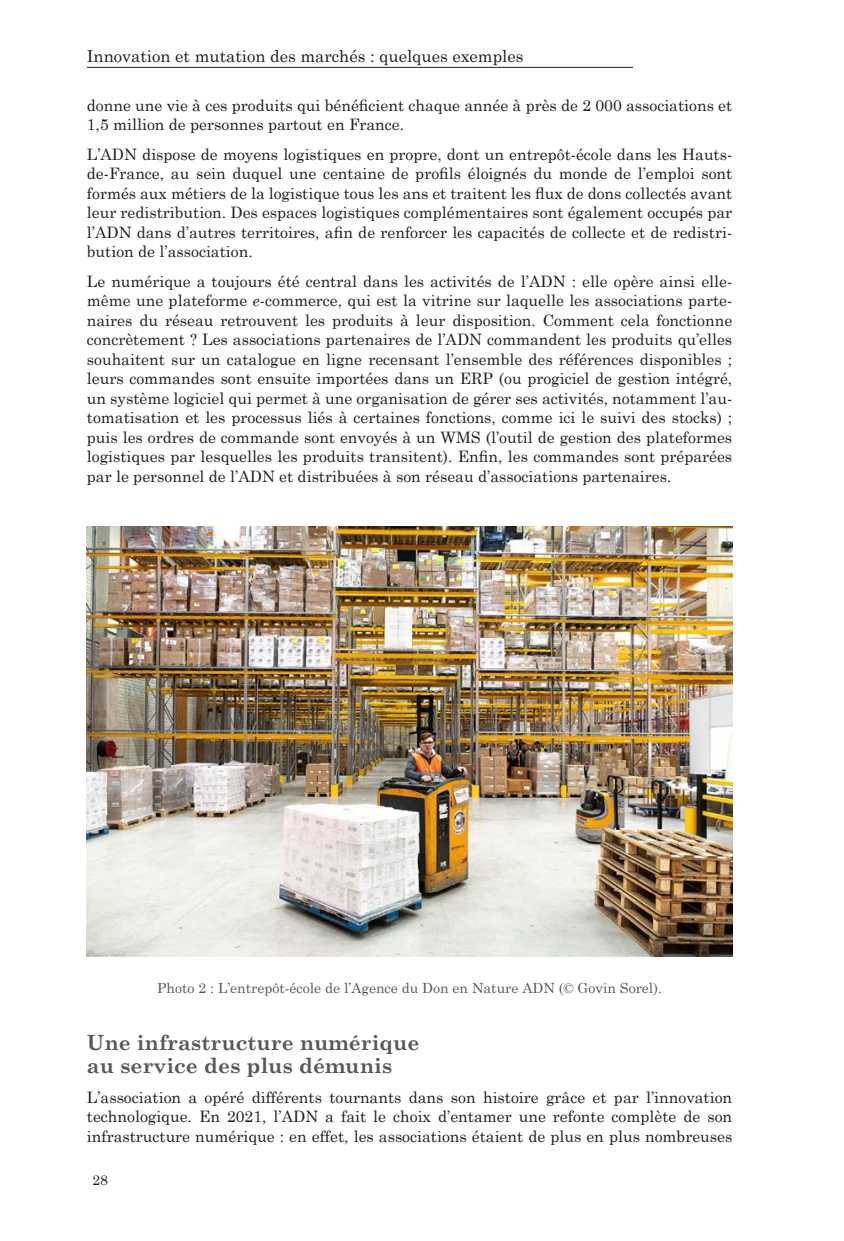
<style>
.page{position:relative;width:844px;height:1241px;background:#fff}
.page>*{position:absolute;margin:0;border:0;box-sizing:border-box;transform-origin:0 0}
.Titre_niveau_2{font:700 21px/22.9px "Century Schoolbook";color:#57585a}
.t1{font:16.62px "Century Schoolbook";color:#231f20}
.Texte_Courant{font:15.75px/19.4px "Century Schoolbook";color:#231f20;text-align:justify}
.Texte_Légende{font:14px "Century Schoolbook";color:#57585a}
.t2{font:14px "Century Schoolbook";color:#231f20}
.s1{font-style:italic}
</style>
<div class="page">
<hr style="left:87px;top:67px;width:545px;height:1px;background:#231f20">
<img style="left:87px;top:526px;width:645px;height:430px">
<p class="t1" style="left:87px;top:42px;width:438px">Innovation et mutation des marchés : quelques exemples</p>
<p class="Texte_Courant" style="left:87px;top:94px;width:646px">donne une vie à ces produits qui bénéficient chaque année à près de 2 000 associations et<br>1,5 million de personnes partout en France.</p>
<p class="Texte_Courant" style="left:87px;top:143px;width:646px">L’ADN dispose de moyens logistiques en propre, dont un entrepôt-école dans les Hauts&shy;de-France, au sein duquel une centaine de profils éloignés du monde de l’emploi sont formés aux métiers de la logistique tous les ans et traitent les flux de dons collectés avant leur redistribution. Des espaces logistiques complémentaires sont également occupés par l’ADN dans d’autres territoires, afin de renforcer les capacités de collecte et de redistri&shy;bution de l’association.</p>
<p class="Texte_Courant" style="left:87px;top:270px;width:646px">Le numérique a toujours été central dans les activités de l’ADN : elle opère ainsi elle&shy;même une plateforme <span class="s1">e</span>-commerce, qui est la vitrine sur laquelle les associations parte&shy;naires du réseau retrouvent les produits à leur disposition. Comment cela fonctionne concrètement ? Les associations partenaires de l’ADN commandent les produits qu’elles souhaitent sur un catalogue en ligne recensant l’ensemble des références disponibles ; leurs commandes sont ensuite importées dans un ERP (ou progiciel de gestion intégré, un système logiciel qui permet à une organisation de gérer ses activités, notamment l’au&shy;tomatisation et les processus liés à certaines fonctions, comme ici le suivi des stocks) ; puis les ordres de commande sont envoyés à un WMS (l’outil de gestion des plateformes logistiques par lesquelles les produits transitent). Enfin, les commandes sont préparées par le personnel de l’ADN et distribuées à son réseau d’associations partenaires.</p>
<p class="Texte_Légende" style="left:157px;top:975px;width:506px">Photo 2 : L’entrepôt-école de l’Agence du Don en Nature ADN (© Govin Sorel).</p>
<p class="Titre_niveau_2" style="left:87px;top:1030px;width:334px">Une infrastructure numérique au service des plus démunis</p>
<p class="Texte_Courant" style="left:87px;top:1085px;width:646px">L’association a opéré différents tournants dans son histoire grâce et par l’innovation technologique. En 2021, l’ADN a fait le choix d’entamer une refonte complète de son infrastructure numérique : en effet, les associations étaient de plus en plus nombreuses</p>
<p class="t2" style="left:92px;top:1167px;width:17px">28</p>
</div>
